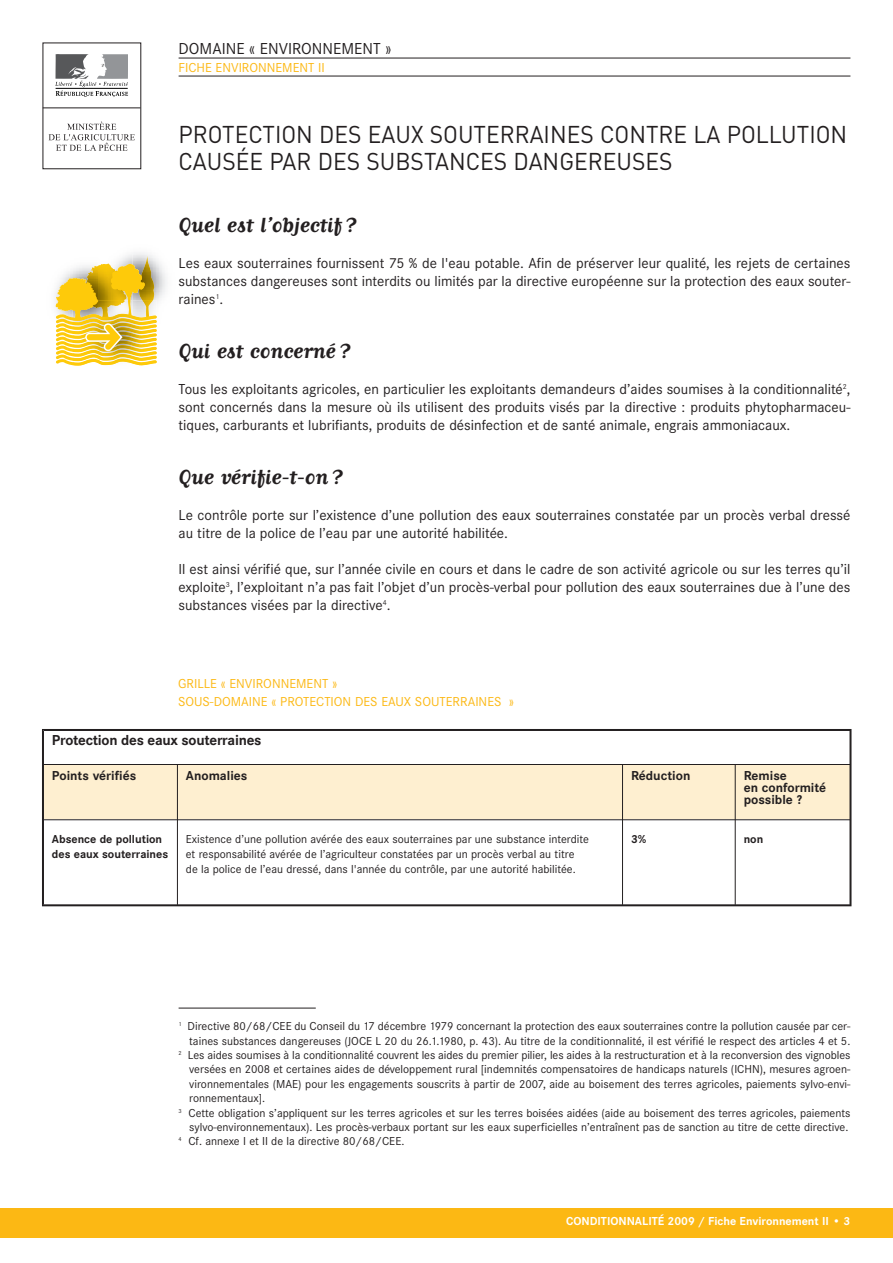
<style>
.page{position:relative;width:893px;height:1263px;background:#fff}
.page>*{position:absolute;margin:0;border:0;box-sizing:border-box;transform-origin:0 0}
.t1{font:24px/27px "DIN";color:#231f20;scale:.95 1}
.t2{font:700 24px "Matrix Script";color:#231f20}
.t3{font:16.5px "Corporate S";color:#231f20}
.t4{font:15px/18px "Corporate S";color:#231f20;text-align:justify}
.t5{font:700 15px "Corporate S";letter-spacing:-.015em;color:#231f20}
.t6{font:13.5px/17.9px "Corporate S";color:#fcb814}
.t7{font:700 13.5px/12px "Corporate S";color:#231f20}
.t8{font:12px/15px "Corporate S";color:#231f20}
.t9{font:700 12px "Corporate S";color:#fff}
.t10{font:700 12px/15px "Corporate S";color:#231f20}
</style>
<div class="page">
<img style="left:133px;top:252px;width:34px;height:50px">
<svg style="left:56px;top:256px;width:101px;height:110px"></svg>
<div style="left:0;top:1208px;width:893px;height:29px;background:#fcb814"></div>
<hr style="left:179px;top:58px;width:671px;height:1px;background:#231f20">
<hr style="left:179px;top:76px;width:671px;height:1px;background:#231f20">
<svg style="left:55px;top:54px;width:73px;height:43px"></svg>
<hr style="left:43px;top:107px;width:97px;height:1px;background:#231f20">
<svg style="left:49px;top:122px;width:86px;height:29px"></svg>
<hr style="left:179px;top:1008px;width:137px;height:1px;background:#231f20">
<div style="left:43px;top:764px;width:134px;height:56px;background:#feefd0"></div>
<div style="left:177px;top:764px;width:445px;height:56px;background:#feefd0"></div>
<div style="left:622px;top:764px;width:113px;height:56px;background:#feefd0"></div>
<div style="left:735px;top:764px;width:115px;height:56px;background:#feefd0"></div>
<hr style="left:43px;top:730px;width:1px;height:175px;background:#231f20">
<hr style="left:177px;top:764px;width:1px;height:141px;background:#231f20">
<hr style="left:622px;top:764px;width:1px;height:141px;background:#231f20">
<hr style="left:735px;top:764px;width:1px;height:141px;background:#231f20">
<hr style="left:850px;top:730px;width:1px;height:175px;background:#231f20">
<hr style="left:43px;top:730px;width:807px;height:1px;background:#231f20">
<hr style="left:43px;top:764px;width:807px;height:1px;background:#231f20">
<hr style="left:43px;top:819px;width:807px;height:1px;background:#231f20">
<hr style="left:43px;top:904px;width:807px;height:1px;background:#231f20">
<h2 class="t3" style="left:179px;top:38px;width:214px">DOMAINE « ENVIRONNEMENT »</h2>
<p class="t6" style="left:179px;top:58px;width:148px">FICHE ENVIRONNEMENT II</p>
<h1 class="t1" style="left:179px;top:121px;width:705px">PROTECTION DES EAUX SOUTERRAINES CONTRE LA POLLUTION<br>CAUSÉE PAR DES SUBSTANCES DANGEREUSES</h1>
<h1 class="t2" style="left:179px;top:209px;width:179px">Quel est l’objectif?</h1>
<p class="t4" style="left:179px;top:253px;width:673px">Les eaux souterraines fournissent 75 % de l'eau potable. Afin de préserver leur qualité, les rejets de certaines substances dangereuses sont interdits ou limités par la directive européenne sur la protection des eaux souter&shy;raines<sup>1</sup>.</p>
<h1 class="t2" style="left:179px;top:335px;width:173px">Qui est concerné?</h1>
<p class="t4" style="left:179px;top:379px;width:673px">Tous les exploitants agricoles, en particulier les exploitants demandeurs d’aides soumises à la conditionnalité<sup>2</sup>, sont concernés dans la mesure où ils utilisent des produits visés par la directive : produits phytopharmaceu&shy;tiques, carburants et lubrifiants, produits de désinfection et de santé animale, engrais ammoniacaux.</p>
<h1 class="t2" style="left:179px;top:461px;width:166px">Que vérifie-t-on?</h1>
<p class="t4" style="left:179px;top:505px;width:673px">Le contrôle porte sur l’existence d’une pollution des eaux souterraines constatée par un procès verbal dressé au titre de la police de l’eau par une autorité habilitée.</p>
<p class="t4" style="left:179px;top:559px;width:673px">Il est ainsi vérifié que, sur l’année civile en cours et dans le cadre de son activité agricole ou sur les terres qu’il exploite<sup>3</sup>, l’exploitant n’a pas fait l’objet d’un procès-verbal pour pollution des eaux souterraines due à l’une des substances visées par la directive<sup>4</sup>.</p>
<p class="t6" style="left:178px;top:675px;width:337px">GRILLE « ENVIRONNEMENT »<br>SOUS-DOMAINE « PROTECTION DES EAUX SOUTERRAINES »</p>
<p class="t5" style="left:52px;top:731px;width:211px">Protection des eaux souterraines</p>
<p class="t7" style="left:52px;top:769px;width:86px">Points vérifiés</p>
<p class="t7" style="left:186px;top:769px;width:63px">Anomalies</p>
<p class="t7" style="left:631px;top:769px;width:61px">Réduction</p>
<p class="t7" style="left:744px;top:769px;width:84px">Remise<br>en conformité possible ?</p>
<p class="t10" style="left:52px;top:831px;width:118px">Absence de pollution des eaux souterraines</p>
<p class="t8" style="left:186px;top:831px;width:405px">Existence d’une pollution avérée des eaux souterraines par une substance interdite et responsabilité avérée de l’agriculteur constatées par un procès verbal au titre de la police de l’eau dressé, dans l'année du contrôle, par une autorité habilitée.</p>
<p class="t10" style="left:631px;top:831px;width:17px">3%</p>
<p class="t10" style="left:744px;top:831px;width:21px">non</p>
<p class="t8" style="left:179px;top:1018px;width:673px"><sup>1</sup> Directive 80/68/CEE du Conseil du 17 décembre 1979 concernant la protection des eaux souterraines contre la pollution causée par cer-</p>
<p class="t8" style="left:189px;top:1033px;width:663px">taines substances dangereuses (JOCE L 20 du 26.1.1980, p. 43). Au titre de la conditionnalité, il est vérifié le respect des articles 4 et 5.</p>
<p class="t8" style="left:179px;top:1047px;width:673px"><sup>2</sup> Les aides soumises à la conditionnalité couvrent les aides du premier pilier, les aides à la restructuration et à la reconversion des vignobles</p>
<p class="t8" style="left:189px;top:1062px;width:662px">versées en 2008 et certaines aides de développement rural [indemnités compensatoires de handicaps naturels (ICHN), mesures agroen-</p>
<p class="t8" style="left:189px;top:1076px;width:662px">vironnementales (MAE) pour les engagements souscrits à partir de 2007, aide au boisement des terres agricoles, paiements sylvo-envi-</p>
<p class="t8" style="left:189px;top:1090px;width:78px">ronnementaux].</p>
<p class="t8" style="left:179px;top:1105px;width:673px"><sup>3</sup> Cette obligation s’appliquent sur les terres agricoles et sur les terres boisées aidées (aide au boisement des terres agricoles, paiements</p>
<p class="t8" style="left:189px;top:1119px;width:661px">sylvo-environnementaux). Les procès-verbaux portant sur les eaux superficielles n’entraînent pas de sanction au titre de cette directive.</p>
<p class="t8" style="left:179px;top:1134px;width:227px"><sup>4</sup> Cf. annexe I et II de la directive 80/68/CEE.</p>
<p class="t9" style="left:566px;top:1214px;width:286px">CONDITIONNALITÉ 2009 / Fiche Environnement II • 3</p>
</div>
